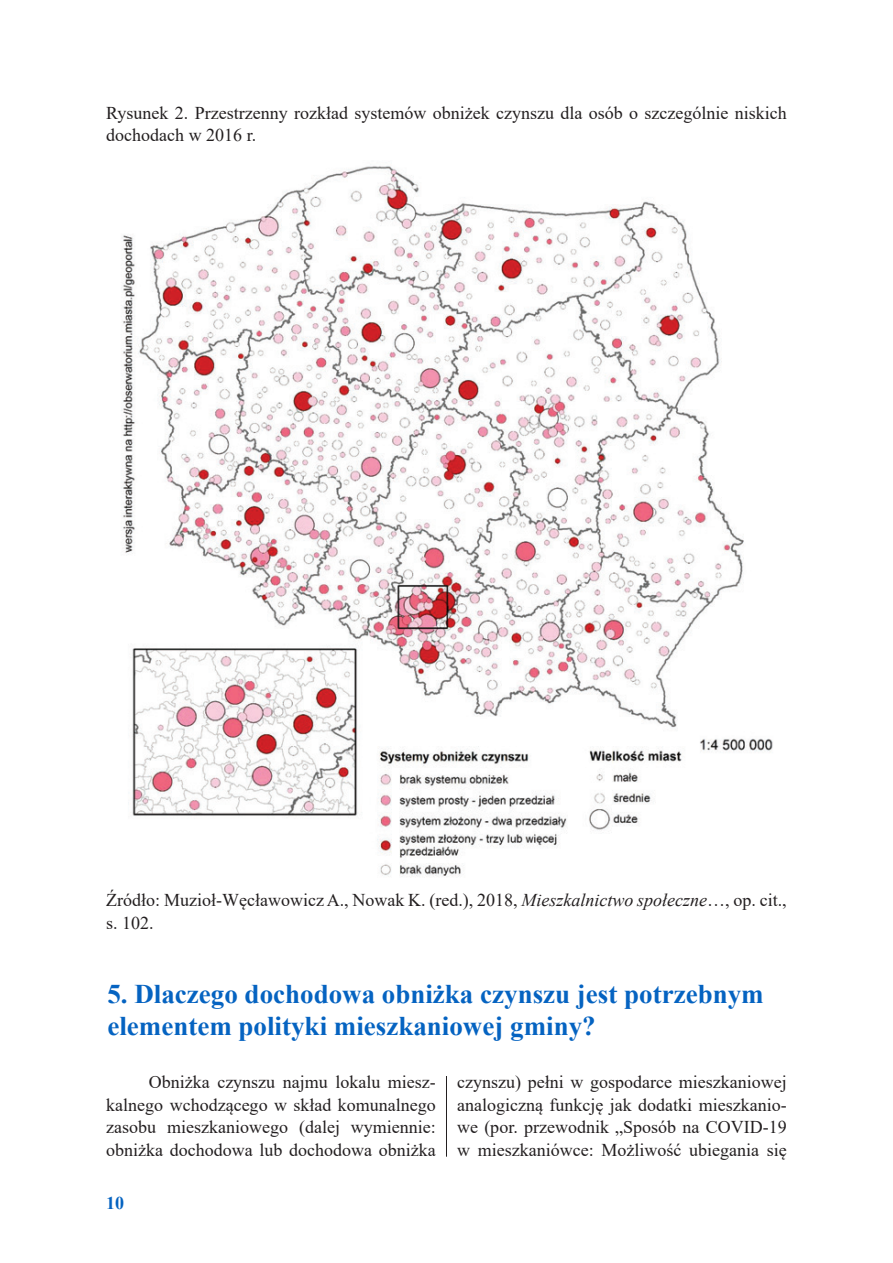
<style>
.page{position:relative;width:893px;height:1263px;background:#fff}
.page>*{position:absolute;margin:0;border:0;box-sizing:border-box;transform-origin:0 0}
.Tytul{font:700 27px/32.4px "Times New Roman";color:#0563c1}
.t1{font:18px/22.5px "Times New Roman";color:#231f20;text-align:justify}
.t2{font:700 18px "Times New Roman";color:#0563c1}
.s1{font-style:italic}
</style>
<div class="page">
<hr style="left:446px;top:106px;width:1px;height:1051px;background:#231f20">
<div style="left:420px;top:77px;width:52px;height:999px;background:#fff"></div>
<img style="left:121px;top:166px;width:652px;height:711px">
<p class="t1" style="left:106px;top:101px;width:682px">Rysunek 2. Przestrzenny rozkład systemów obniżek czynszu dla osób o szczególnie niskich dochodach w 2016 r.</p>
<p class="t1" style="left:106px;top:888px;width:682px">Źródło: Muzioł-Węcławowicz A., Nowak K. (red.), 2018, <span class="s1">Mieszkalnictwo społeczne</span>…, op. cit., s. 102.</p>
<p class="Tytul" style="left:107px;top:977px;width:658px">5. Dlaczego dochodowa obniżka czynszu jest potrzebnym elementem polityki mieszkaniowej gminy?</p>
<p class="t1" style="left:106px;top:1070px;width:331px;text-indent:43px">Obniżka czynszu najmu lokalu miesz&shy;kalnego wchodzącego w skład komunalnego zasobu mieszkaniowego (dalej wymiennie: obniżka dochodowa lub dochodowa obniżka</p>
<p class="t1" style="left:457px;top:1070px;width:331px">czynszu) pełni w gospodarce mieszkaniowej analogiczną funkcję jak dodatki mieszkanio&shy;we (por. przewodnik „Sposób na COVID-19 w mieszkaniówce: Możliwość ubiegania się</p>
<p class="t2" style="left:106px;top:1190px;width:19px">10</p>
</div>
